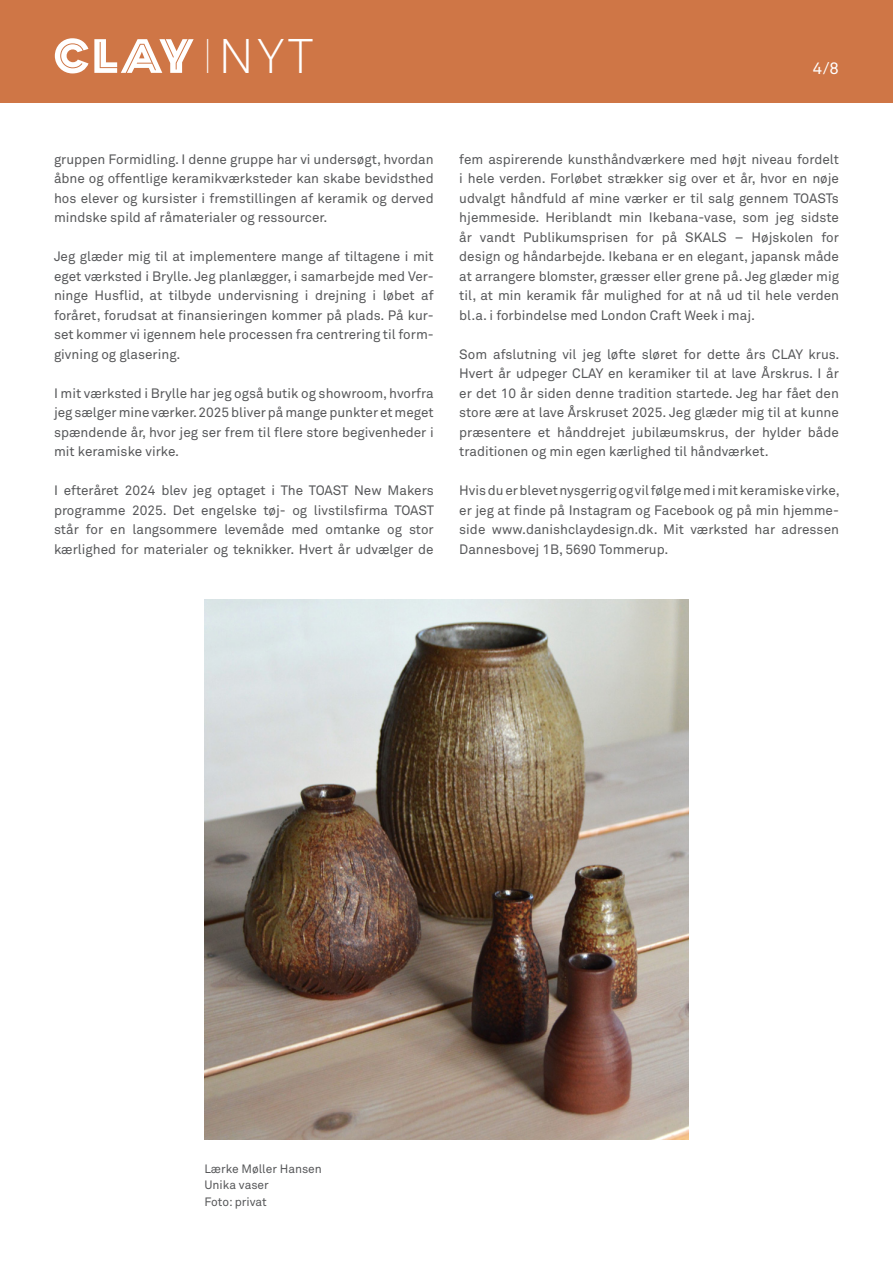
<style>
.page{position:relative;width:893px;height:1263px;background:#fff}
.page>*{position:absolute;margin:0;border:0;box-sizing:border-box;transform-origin:0 0}
.t1{font:300 48px "Akkurat Std";color:#fff;scale:.4 1}
.t2{font:16.5px "Akkurat Std";color:#fff}
.t3{font:13.5px/19.5px "Akkurat Std";color:#57585a;text-align:justify}
.t4{font:12px/16.5px "Akkurat Std";color:#57585a}
</style>
<div class="page">
<div style="left:0;top:0;width:893px;height:102px;background:#cf7646"></div>
<svg style="left:55px;top:38px;width:139px;height:35px"></svg>
<img style="left:204px;top:600px;width:485px;height:540px">
<h1 class="t1" style="left:205px;top:28px;width:272px">I NYT</h1>
<p class="t2" style="left:813px;top:58px;width:28px">4/8</p>
<p class="t3" style="left:54px;top:149px;width:381px">gruppen Formidling. I denne gruppe har vi undersøgt, hvordan åbne og offentlige keramikværksteder kan skabe bevidsthed hos elever og kursister i fremstillingen af keramik og derved mindske spild af råmaterialer og ressourcer.</p>
<p class="t3" style="left:54px;top:247px;width:381px">Jeg glæder mig til at implementere mange af tiltagene i mit eget værksted i Brylle. Jeg planlægger, i samarbejde med Ver&shy;ninge Husflid, at tilbyde undervisning i drejning i løbet af foråret, forudsat at finansieringen kommer på plads. På kur&shy;set kommer vi igennem hele processen fra centrering til form&shy;givning og glasering.</p>
<p class="t3" style="left:54px;top:383px;width:381px">I mit værksted i Brylle har jeg også butik og showroom, hvorfra jeg sælger mine værker. 2025 bliver på mange punkter et meget spændende år, hvor jeg ser frem til flere store begivenheder i mit keramiske virke.</p>
<p class="t3" style="left:54px;top:481px;width:382px">I efteråret 2024 blev jeg optaget i The TOAST New Makers programme 2025. Det engelske tøj- og livstilsfirma TOAST står for en langsommere levemåde med omtanke og stor kærlighed for materialer og teknikker. Hvert år udvælger de</p>
<p class="t3" style="left:459px;top:149px;width:381px">fem aspirerende kunsthåndværkere med højt niveau fordelt i hele verden. Forløbet strækker sig over et år, hvor en nøje udvalgt håndfuld af mine værker er til salg gennem TOASTs hjemmeside. Heriblandt min Ikebana-vase, som jeg sidste år vandt Publikumsprisen for på SKALS – Højskolen for design og håndarbejde. Ikebana er en elegant, japansk måde at arrangere blomster, græsser eller grene på. Jeg glæder mig til, at min keramik får mulighed for at nå ud til hele verden bl.a. i forbindelse med London Craft Week i maj.</p>
<p class="t3" style="left:459px;top:344px;width:382px">Som afslutning vil jeg løfte sløret for dette års CLAY krus.<br>Hvert år udpeger CLAY en keramiker til at lave Årskrus. I år er det 10 år siden denne tradition startede. Jeg har fået den store ære at lave Årskruset 2025. Jeg glæder mig til at kunne præsentere et hånddrejet jubilæumskrus, der hylder både traditionen og min egen kærlighed til håndværket.</p>
<p class="t3" style="left:459px;top:481px;width:382px">Hvis du er blevet nysgerrig og vil følge med i mit keramiske virke, er jeg at finde på Instagram og Facebook og på min hjemme&shy;side www.danishclaydesign.dk. Mit værksted har adressen Dannesbovej 1B, 5690 Tommerup.</p>
<p class="t4" style="left:204px;top:1160px;width:119px">Lærke Møller Hansen<br>Unika vaser<br>Foto: privat</p>
</div>
